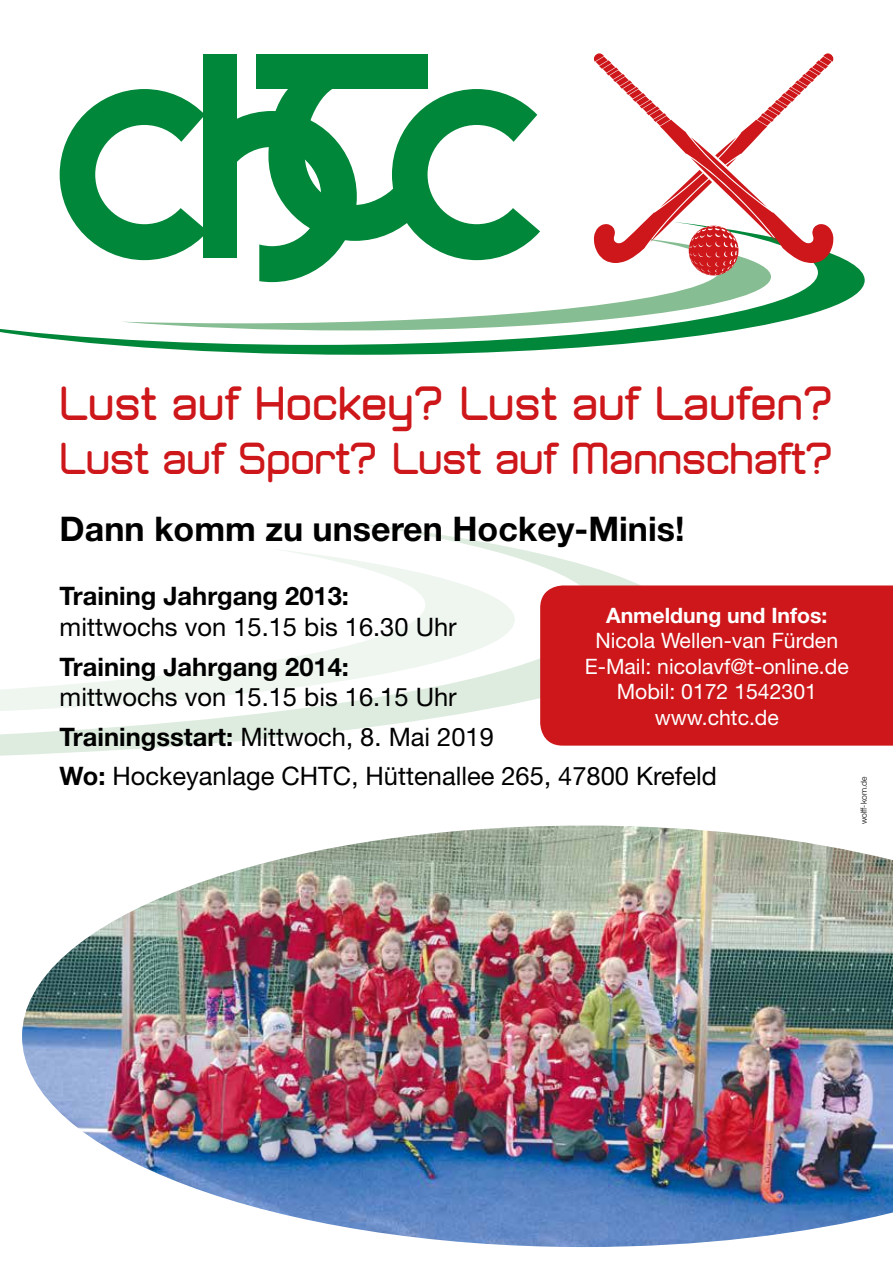
<style>
.page{position:relative;width:893px;height:1263px;background:#fff}
.page>*{position:absolute;margin:0;border:0;box-sizing:border-box;transform-origin:0 0}
.t1{font:47.85px "Zolano Sans BTN Bold";letter-spacing:.01em;color:#cd171a}
.t2{font:44.55px "Zolano Sans BTN Bold";color:#cd171a}
.t3{font:700 34.05px "Helvetica Neue";color:#000}
.t4{font:25.5px/39.6px "Helvetica Neue";color:#000}
.t5{font:700 25.5px "Helvetica Neue";color:#000}
.t6{font:21.3px/25.5px "Helvetica Neue";color:#fff;text-align:center}
.t7{font:700 21.3px "Helvetica Neue";color:#fff}
.t8{font:300 8.55px "Helvetica Neue";color:#000}
.s1{font-weight:700}
</style>
<div class="page">
<svg style="left:0;top:522px;width:639px;height:234px"></svg>
<svg style="left:0;top:548px;width:515px;height:163px"></svg>
<div style="left:257px;top:54px;width:171px;height:35px;background:#008739"></div>
<svg style="left:60px;top:69px;width:478px;height:153px"></svg>
<div style="left:203px;top:54px;width:33px;height:203px;background:#008739"></div>
<svg style="left:0;top:222px;width:865px;height:133px"></svg>
<svg style="left:121px;top:237px;width:650px;height:93px"></svg>
<div style="left:540px;top:585px;width:353px;height:161px;background:#cd171a"></div>
<img style="left:22px;top:825px;width:871px;height:422px">
<svg style="left:689px;top:263px;width:50px;height:13px"></svg>
<svg style="left:592px;top:53px;width:242px;height:210px"></svg>
<h1 class="t1" style="left:60px;top:375px;width:775px">Lust auf Hockey? Lust auf Laufen?</h1>
<h2 class="t2" style="left:60px;top:432px;width:775px">Lust auf Sport? Lust auf Mannschaft?</h2>
<h3 class="t3" style="left:60px;top:508px;width:626px">Dann komm zu unseren Hockey-Minis!</h3>
<p class="t5" style="left:60px;top:580px;width:291px">Training Jahrgang 2013:</p>
<p class="t4" style="left:60px;top:607px;width:399px">mittwochs von 15.15 bis 16.30 Uhr</p>
<p class="t5" style="left:60px;top:651px;width:291px">Training Jahrgang 2014:</p>
<p class="t4" style="left:60px;top:677px;width:659px">mittwochs von 15.15 bis 16.15 Uhr<br><span class="s1">Trainingsstart:</span> Mittwoch, 8. Mai 2019<br><span class="s1">Wo:</span> Hockeyanlage CHTC, Hüttenallee 265, 47800 Krefeld</p>
<p class="t7" style="left:606px;top:602px;width:223px">Anmeldung und Infos:</p>
<p class="t6" style="left:585px;top:628px;width:266px">Nicola Wellen-van Fürden<br>E-Mail: nicolavf@t-online.de<br>Mobil: 0172 1542301 www.chtc.de</p>
<p class="t8" style="left:858px;top:824px;width:49px;rotate:-90deg">wolff-kom.de</p>
</div>
